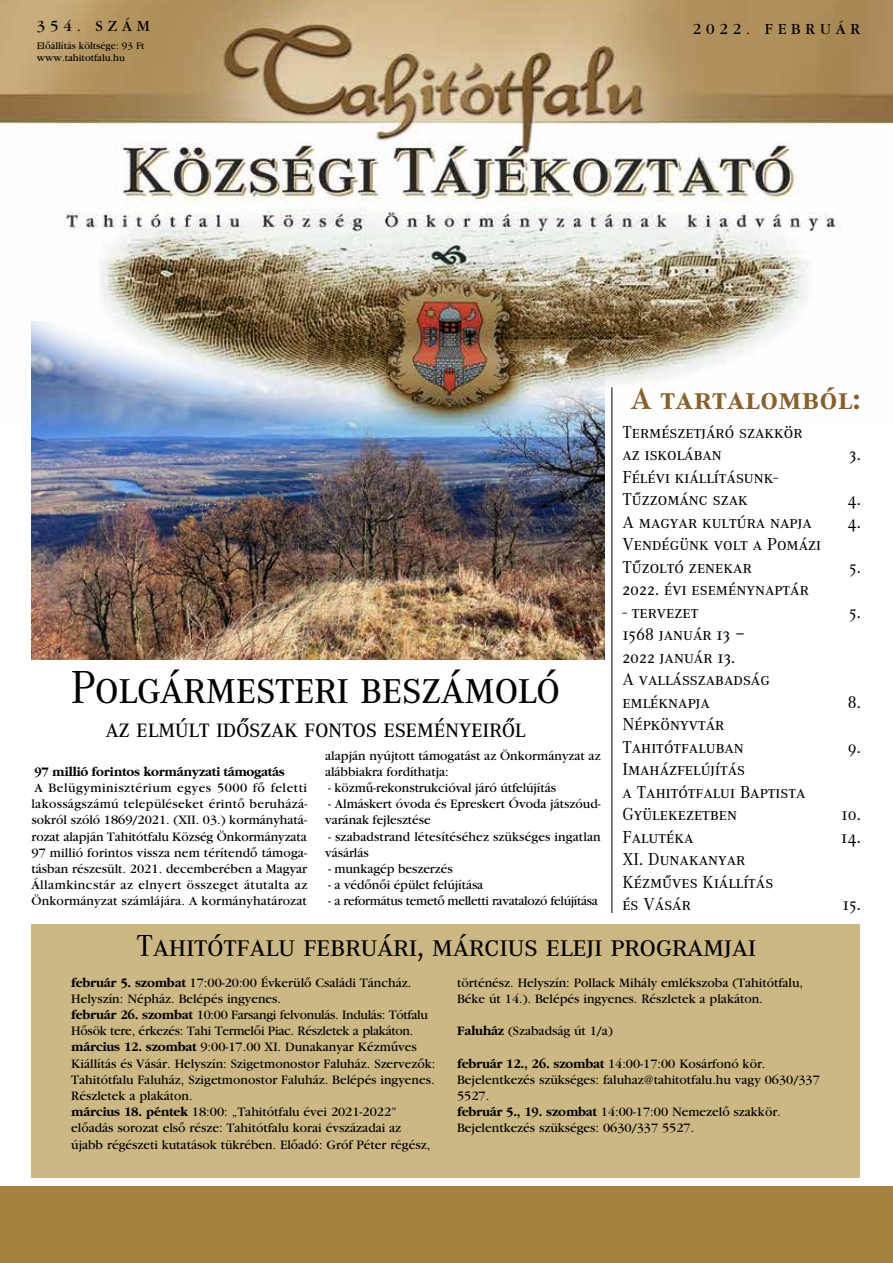
<style>
.page{position:relative;width:893px;height:1263px;background:#fff}
.page>*{position:absolute;margin:0;border:0;box-sizing:border-box;transform-origin:0 0}
.t1{font:48px "Corpo ASC Reg H";letter-spacing:-.015em;color:#000101;scale:.95 1}
.t2{font:31.5px "Corpo ASC Reg H";letter-spacing:-.015em;color:#000}
.t3{font:31.5px "Corpo ASC Bol H";color:#89602a}
.t4{font:27px "Corpo ASC Reg H";letter-spacing:-.015em;color:#000;scale:.95 1}
.t5{font:18px/22.5px "Corpo ASC Reg H";color:#000}
.t6{font:16.2px "Garamond Book Hun";letter-spacing:.3em;color:#000}
.t7{font:13.5px/16.2px "Garamond Book Hun";color:#000}
.t8{font:13.5px "Garamond Book Hun";letter-spacing:-.025em;color:#000}
.t9{font:13.5px "Garamond Bold Hun";letter-spacing:-.015em;color:#000}
.t10{font:10.5px/12.6px "Garamond Book Hun";color:#000}
.s1{font-family:"Garamond Bold Hun"}
</style>
<div class="page">
<div style="left:32px;top:924px;width:828px;height:254px;background:#cbb781"></div>
<img style="left:32px;top:430px;width:573px;height:230px">
<img style="left:0;top:0;width:893px;height:426px">
<hr style="left:612px;top:387px;width:1px;height:526px;background:#000">
<div style="left:0;top:1186px;width:893px;height:77px;background:#a5823d"></div>
<p class="t6" style="left:37px;top:17px;width:115px">354. SZÁM</p>
<p class="t10" style="left:37px;top:39px;width:109px">Elôállítás költsége: 93 Ft www.tahitotfalu.hu</p>
<p class="t6" style="left:693px;top:19px;width:169px">2022. FEBRUÁR</p>
<h1 class="t1" style="left:71px;top:661px;width:517px">Polgármesteri beszámoló</h1>
<h2 class="t3" style="left:630px;top:381px;width:232px">A tartalomból:</h2>
<h3 class="t5" style="left:622px;top:421px;width:182px">Természetjáró szakkör az iskolában</h3>
<h3 class="t5" style="left:849px;top:443px;width:13px">3.</h3>
<h3 class="t5" style="left:622px;top:466px;width:157px">Félévi kiállításunk-<br>Tûzzománc szak</h3>
<h3 class="t5" style="left:847px;top:488px;width:15px">4.</h3>
<h3 class="t5" style="left:622px;top:511px;width:191px">A magyar kultúra napja</h3>
<h3 class="t5" style="left:847px;top:511px;width:15px">4.</h3>
<h3 class="t5" style="left:622px;top:533px;width:200px">Vendégünk volt a Pomázi<br>Tûzoltó zenekar</h3>
<h3 class="t5" style="left:849px;top:556px;width:13px">5.</h3>
<h3 class="t5" style="left:622px;top:578px;width:188px">2022. évi eseménynaptár</h3>
<h3 class="t5" style="left:622px;top:601px;width:78px">- tervezet</h3>
<h3 class="t5" style="left:849px;top:601px;width:13px">5.</h3>
<h3 class="t5" style="left:622px;top:623px;width:149px">1568 január 13 –<br>2022 január 13.<br>A vallásszabadság emléknapja</h3>
<h3 class="t5" style="left:848px;top:691px;width:14px">8.</h3>
<h3 class="t5" style="left:622px;top:713px;width:123px">Népkönyvtár<br>Tahitótfaluban</h3>
<h3 class="t4" style="left:106px;top:713px;width:444px">az elmúlt idôszak fontos eseményeirôl</h3>
<h3 class="t5" style="left:848px;top:736px;width:14px">9.</h3>
<p class="t7" style="left:325px;top:747px;width:277px">alapján nyújtott támogatást az Önkormányzat az alábbiakra fordíthatja:</p>
<p class="t7" style="left:328px;top:780px;width:229px">- közmû-rekonstrukcióval járó útfelújítás</p>
<p class="t7" style="left:325px;top:796px;width:277px">- Almáskert óvoda és Epreskert Óvoda játszóud&shy;varának fejlesztése</p>
<p class="t7" style="left:325px;top:828px;width:277px">- szabadstrand létesítéséhez szükséges ingatlan vásárlás</p>
<p class="t7" style="left:328px;top:861px;width:126px">- munkagép beszerzés</p>
<p class="t7" style="left:328px;top:877px;width:157px">- a védônôi épület felújítása</p>
<p class="t8" style="left:328px;top:894px;width:271px">- a református temetô melletti ravatalozó felújítása</p>
<h2 class="t2" style="left:137px;top:928px;width:621px">Tahitótfalu februári, március eleji programjai</h2>
<h3 class="t5" style="left:622px;top:758px;width:185px">Imaházfelújítás<br>a Tahitótfalui Baptista<br>Gyülekezetben</h3>
<p class="t9" style="left:34px;top:764px;width:252px">97 millió forintos kormányzati támogatás</p>
<p class="t7" style="left:31px;top:780px;width:277px;text-align:justify">A Belügyminisztérium egyes 5000 fô feletti lakosságszámú településeket érintô beruházá&shy;sokról szóló 1869/2021. (XII. 03.) kormányhatá&shy;rozat alapján Tahitótfalu Község Önkormányzata 97 millió forintos vissza nem térítendô támoga&shy;tásban részesült. 2021. decemberében a Magyar Államkincstár az elnyert összeget átutalta az Önkormányzat számlájára. A kormányhatározat</p>
<h3 class="t5" style="left:841px;top:803px;width:21px">10.</h3>
<h3 class="t5" style="left:622px;top:826px;width:73px">Falutéka</h3>
<h3 class="t5" style="left:841px;top:826px;width:21px">14.</h3>
<h3 class="t5" style="left:622px;top:848px;width:152px">XI. Dunakanyar<br>Kézmûves Kiállítás és Vásár</h3>
<h3 class="t5" style="left:843px;top:893px;width:20px">15.</h3>
<p class="t7" style="left:71px;top:974px;width:366px"><span class="s1">február 5. szombat</span> 17:00-20:00 Évkerülô Családi Táncház.<br>Helyszín: Népház. Belépés ingyenes.<br><span class="s1">február 26. szombat</span> 10:00 Farsangi felvonulás. Indulás: Tótfalu Hôsök tere, érkezés: Tahi Termelôi Piac. Részletek a plakáton. <span class="s1">március 12. szombat</span> 9:00-17.00 XI. Dunakanyar Kézmûves Kiállítás és Vásár. Helyszín: Szigetmonostor Faluház. Szervezôk:<br>Tahitótfalu Faluház, Szigetmonostor Faluház. Belépés ingyenes.<br>Részletek a plakáton.<br><span class="s1">március 18. péntek</span> 18:00: „Tahitótfalu évei 2021-2022” elôadás sorozat elsô része: Tahitótfalu korai évszázadai az újabb régészeti kutatások tükrében. Elôadó: Gróf Péter régész,</p>
<p class="t7" style="left:457px;top:974px;width:347px">történész. Helyszín: Pollack Mihály emlékszoba (Tahitótfalu,<br>Béke út 14.). Belépés ingyenes. Részletek a plakáton.</p>
<p class="t7" style="left:457px;top:1023px;width:157px"><span class="s1">Faluház</span> (Szabadság út 1/a)</p>
<p class="t7" style="left:457px;top:1055px;width:364px"><span class="s1">február 12., 26. szombat</span> 14:00-17:00 Kosárfonó kör.<br>Bejelentkezés szükséges: faluhaz@tahitotfalu.hu vagy 0630/337<br>5527.<br><span class="s1">február 5., 19. szombat</span> 14:00-17:00 Nemezelô szakkör.<br>Bejelentkezés szükséges: 0630/337 5527.</p>
</div>
